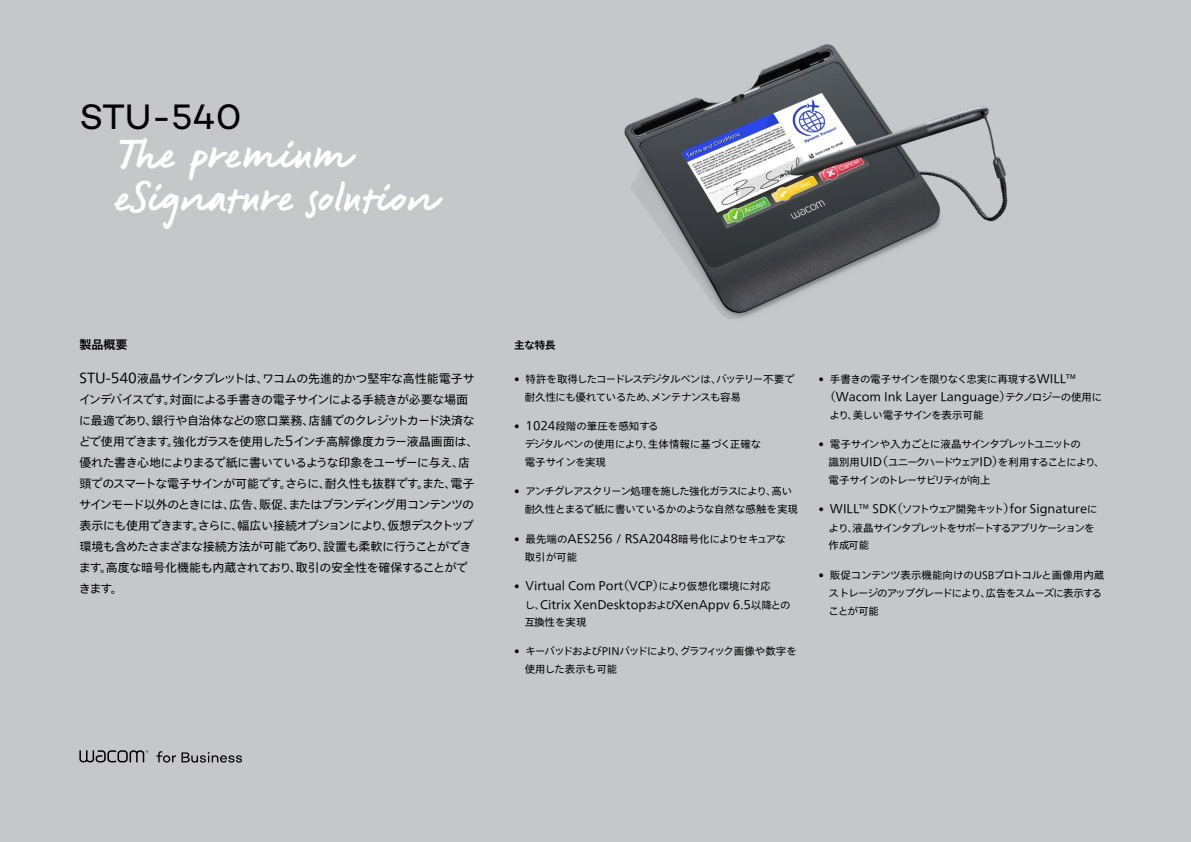
<style>
.page{position:relative;width:1191px;height:842px;background:#c5c7c8}
.page>*{position:absolute;margin:0;border:0;box-sizing:border-box;transform-origin:0 0}
.t1{font:43.2px/43.2px "Signature Wacom";color:#fff}
.t2{font:36px "Campton Wacom";letter-spacing:-.005em;color:#000}
.t3{font:12px/21px "Tazugane Info Std N";letter-spacing:-.035em;color:#000}
.t4{font:12px/18.9px "Tazugane Info Std N";color:#000}
.t5{font:700 12px "Tazugane Info Std N";color:#000}
.t6{font:10.5px/18px "Tazugane Info Std N";letter-spacing:-.08em;color:#000}
.t7{font:10.5px/18px "Tazugane Info Std N";color:#000}
.t8{font:10.5px/18px "Tazugane Info Std N";letter-spacing:-.04em;color:#000}
.t9{font:10.5px/17.6px "Tazugane Info Std N";letter-spacing:-.12em;color:#000}
.t10{font:10.5px "Tazugane Info Std N";letter-spacing:-.045em;color:#000}
.t11{font:10.5px "Tazugane Info Std N";letter-spacing:-.035em;color:#000}
.t12{font:700 10.5px "Tazugane Info Std N";color:#000}
.s1{font-size:14px}
.s2{font-size:12px}
.s3{font-size:10.5px}
</style>
<div class="page">
<svg style="left:79px;top:750px;width:163px;height:13px"></svg>
<img style="left:624px;top:44px;width:384px;height:275px">
<h2 class="t2" style="left:79px;top:94px;width:164px">STU-540</h2>
<h1 class="t1" style="left:115px;top:129px;width:323px">The premium eSignature solution</h1>
<p class="t5" style="left:79px;top:336px;width:49px">製品概要</p>
<p class="t3" style="left:79px;top:368px;width:401px"><span class="s1">STU-540</span>液晶サインタブレットは、ワコムの先進的かつ堅牢な高性能電子サインデバイスです。対面による手書きの電子サインによる手続きが必要な場面に最適であり、銀行や自治体などの窓口業務、店舗でのクレジットカード決済などで使用できます。強化ガラスを使用した<span class="s1">5</span>インチ高解像度カラー液晶画面は、優れた書き心地によりまるで紙に書いているような印象をユーザーに与え、店頭でのスマートな電子サインが可能です。さらに、耐久性も抜群です。また、電子サインモード以外のときには、広告、販促、またはブランディング用コンテンツの表示にも使用できます。さらに、幅広い接続オプションにより、仮想デスクトップ環境も含めたさまざまな接続方法が可能であり、設置も柔軟に行うことができます。高度な暗号化機能も内蔵されており、取引の安全性を確保することができます。</p>
<p class="t12" style="left:514px;top:337px;width:43px">主な特長</p>
<p class="t8" style="left:525px;top:370px;width:271px;text-indent:-11px">• 特許を取得したコードレスデジタルペンは、バッテリー不要で耐久性にも優れているため、メンテナンスも容易</p>
<p class="t7" style="left:525px;top:418px;width:238px;text-indent:-11px">• <span class="s2">1024</span>段階の筆圧を感知する<br>デジタルペンの使用により、生体情報に基づく正確な電子サインを実現</p>
<p class="t6" style="left:525px;top:483px;width:275px;text-indent:-11px">• アンチグレアスクリーン処理を施した強化ガラスにより、高い耐久性とまるで紙に書いているかのような自然な感触を実現</p>
<p class="t7" style="left:525px;top:530px;width:263px;text-indent:-11px">• 最先端の<span class="s2">AES256 / RSA2048</span>暗号化によりセキュアな取引が可能</p>
<p class="t4" style="left:525px;top:577px;width:267px;text-indent:-11px"><span class="s3">•</span> Virtual Com Port（VCP）<span class="s3">により仮想化環境に対応<br>し、</span>Citrix XenDesktop<span class="s3">および</span>XenAppv 6.5<span class="s3">以降との</span></p>
<p class="t6" style="left:525px;top:614px;width:63px">互換性を実現</p>
<p class="t6" style="left:525px;top:643px;width:274px;text-indent:-11px">• キーパッドおよびPINパッドにより、グラフィック画像や数字を使用した表示も可能</p>
<p class="t10" style="left:818px;top:371px;width:259px">• 手書きの電子サインを限りなく忠実に再現する<span class="s2">WILL™</span></p>
<p class="t4" style="left:824px;top:387px;width:280px">（Wacom Ink Layer Language）<span class="s3">テクノロジーの使用に</span></p>
<p class="t11" style="left:829px;top:407px;width:156px">より、美しい電子サインを表示可能</p>
<p class="t6" style="left:828px;top:436px;width:278px;text-indent:-10px">• 電子サインや入力ごとに液晶サインタブレットユニットの<br>識別用<span class="s2">UID（</span>ユニークハードウェア<span class="s2">ID）</span>を利用することにより、電子サインのトレーサビリティが向上</p>
<p class="t4" style="left:818px;top:500px;width:280px"><span class="s3">•</span> WILL™ SDK（<span class="s3">ソフトウェア開発キット</span>）for Signature<span class="s3">に</span></p>
<p class="t9" style="left:828px;top:520px;width:267px">より、液晶サインタブレットをサポートするアプリケーションを作成可能</p>
<p class="t6" style="left:828px;top:566px;width:277px;text-indent:-10px">• 販促コンテンツ表示機能向けのUSBプロトコルと画像用内蔵ストレージのアップグレードにより、広告をスムーズに表示することが可能</p>
</div>
